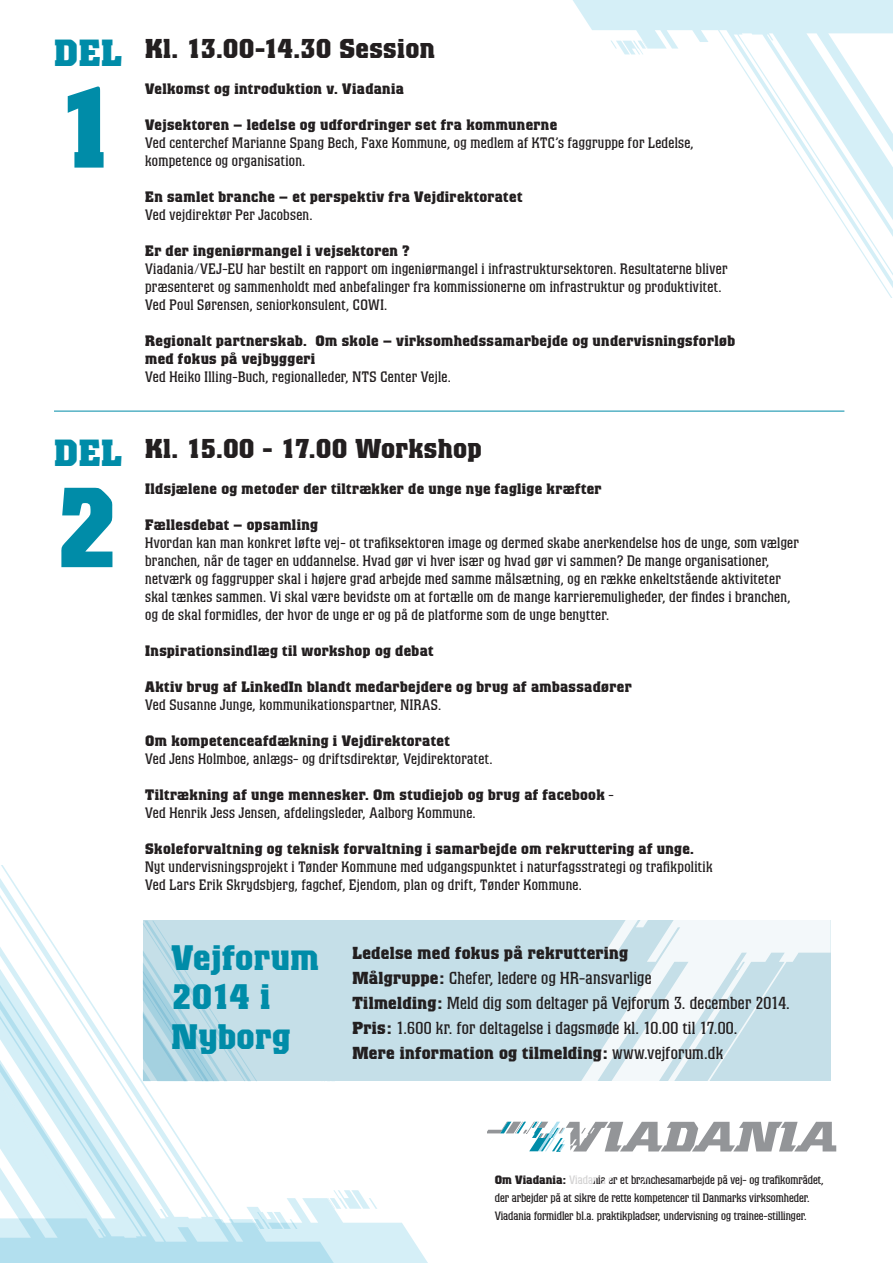
<style>
.page{position:relative;width:893px;height:1263px;background:#fff}
.page>*{position:absolute;margin:0;border:0;box-sizing:border-box;transform-origin:0 0}
.t1{font:700 112.35px "Colossalis";color:#008ca8}
.t2{font:700 37.5px "Colossalis";letter-spacing:.02em;color:#008ca8}
.t3{font:700 35.1px "Colossalis";letter-spacing:.01em;color:#008ca8}
.t4{font:700 27px "Colossalis";letter-spacing:.01em;color:#231f20}
.t5{font:17.25px "Colossalis";letter-spacing:.015em;color:#231f20}
.t6{font:700 17.25px "Colossalis";letter-spacing:.015em;color:#231f20}
.t7{font:15px/18px "Colossalis";letter-spacing:.025em;color:#231f20}
.t8{font:700 15px "Colossalis";letter-spacing:.025em;color:#231f20}
.t9{font:12px "Colossalis";color:#231f20}
.s1{font-weight:400}
.s2{font-weight:700}
</style>
<div class="page">
<hr style="left:54px;top:411px;width:790px;height:1px;background:#008ca8">
<svg style="left:0;top:865px;width:428px;height:398px"></svg>
<div style="left:143px;top:921px;width:688px;height:160px;background:#c5dfe8"></div>
<svg style="left:566px;top:920px;width:265px;height:232px"></svg>
<svg style="left:322px;top:1081px;width:13px;height:1px"></svg>
<svg style="left:143px;top:921px;width:114px;height:160px"></svg>
<svg style="left:573px;top:0;width:320px;height:298px"></svg>
<svg style="left:487px;top:1122px;width:349px;height:29px"></svg>
<p class="t2" style="left:54px;top:31px;width:70px">DEL</p>
<p class="t1" style="left:54px;top:63px;width:67px">1</p>
<p class="t2" style="left:54px;top:431px;width:70px">DEL</p>
<p class="t1" style="left:54px;top:463px;width:67px">2</p>
<p class="t4" style="left:145px;top:33px;width:291px">Kl. 13.00-14.30 Session</p>
<p class="t8" style="left:145px;top:80px;width:260px">Velkomst og introduktion v. Viadania</p>
<p class="t8" style="left:145px;top:116px;width:413px">Vejsektoren – ledelse og udfordringer set fra kommunerne</p>
<p class="t7" style="left:145px;top:134px;width:550px">Ved centerchef Marianne Spang Bech, Faxe Kommune, og medlem af KTC’s faggruppe for Ledelse, kompetence og organisation.</p>
<p class="t8" style="left:145px;top:188px;width:379px">En samlet branche – et perspektiv fra Vejdirektoratet</p>
<p class="t7" style="left:145px;top:206px;width:169px">Ved vejdirektør Per Jacobsen.</p>
<p class="t8" style="left:145px;top:242px;width:266px">Er der ingeniørmangel i vejsektoren ?</p>
<p class="t7" style="left:145px;top:260px;width:584px">Viadania/VEJ-EU har bestilt en rapport om ingeniørmangel i infrastruktursektoren. Resultaterne bliver</p>
<p class="t7" style="left:145px;top:278px;width:578px">præsenteret og sammenholdt med anbefalinger fra kommissionerne om infrastruktur og produktivitet.</p>
<p class="t7" style="left:145px;top:296px;width:244px">Ved Poul Sørensen, seniorkonsulent, COWI.</p>
<p class="t8" style="left:145px;top:332px;width:591px">Regionalt partnerskab. Om skole – virksomhedssamarbejde og undervisningsforløb</p>
<p class="t8" style="left:145px;top:350px;width:172px">med fokus på vejbyggeri</p>
<p class="t7" style="left:145px;top:368px;width:307px">Ved Heiko Illing-Buch, regionalleder, NTS Center Vejle.</p>
<p class="t4" style="left:145px;top:433px;width:338px">Kl. 15.00 - 17.00 Workshop</p>
<p class="t8" style="left:145px;top:480px;width:458px">Ildsjælene og metoder der tiltrækker de unge nye faglige kræfter</p>
<p class="t8" style="left:145px;top:516px;width:174px">Fællesdebat – opsamling</p>
<p class="t7" style="left:145px;top:534px;width:655px">Hvordan kan man konkret løfte vej- ot trafiksektoren image og dermed skabe anerkendelse hos de unge, som vælger branchen, når de tager en uddannelse. Hvad gør vi hver især og hvad gør vi sammen? De mange organisationer,</p>
<p class="t7" style="left:145px;top:570px;width:637px">netværk og faggrupper skal i højere grad arbejde med samme målsætning, og en række enkeltstående aktiviteter</p>
<p class="t7" style="left:145px;top:588px;width:647px">skal tænkes sammen. Vi skal være bevidste om at fortælle om de mange karrieremuligheder, der findes i branchen,</p>
<p class="t7" style="left:145px;top:606px;width:466px">og de skal formidles, der hvor de unge er og på de platforme som de unge benytter.</p>
<p class="t8" style="left:145px;top:642px;width:290px">Inspirationsindlæg til workshop og debat</p>
<p class="t8" style="left:145px;top:678px;width:488px">Aktiv brug af LinkedIn blandt medarbejdere og brug af ambassadører</p>
<p class="t7" style="left:145px;top:696px;width:298px">Ved Susanne Junge, kommunikationspartner, NIRAS.</p>
<p class="t8" style="left:145px;top:732px;width:306px">Om kompetenceafdækning i Vejdirektoratet</p>
<p class="t7" style="left:145px;top:750px;width:349px">Ved Jens Holmboe, anlægs- og driftsdirektør, Vejdirektoratet.</p>
<p class="t8" style="left:145px;top:786px;width:470px">Tiltrækning af unge mennesker. Om studiejob og brug af facebook <span class="s1">-</span></p>
<p class="t7" style="left:145px;top:804px;width:332px">Ved Henrik Jess Jensen, afdelingsleder, Aalborg Kommune.</p>
<p class="t8" style="left:145px;top:840px;width:550px">Skoleforvaltning og teknisk forvaltning i samarbejde om rekruttering af unge.</p>
<p class="t7" style="left:145px;top:858px;width:569px">Nyt undervisningsprojekt i Tønder Kommune med udgangspunktet i naturfagsstrategi og trafikpolitik</p>
<p class="t7" style="left:145px;top:876px;width:438px">Ved Lars Erik Skrydsbjerg, fagchef, Ejendom, plan og drift, Tønder Kommune.</p>
<p class="t3" style="left:172px;top:937px;width:149px">Vejforum</p>
<p class="t3" style="left:172px;top:977px;width:100px">2014 i</p>
<p class="t3" style="left:172px;top:1016px;width:120px">Nyborg</p>
<p class="t6" style="left:352px;top:943px;width:277px">Ledelse med fokus på rekruttering</p>
<p class="t5" style="left:352px;top:968px;width:301px"><span class="s2">Målgruppe:</span> Chefer, ledere og HR-ansvarlige</p>
<p class="t5" style="left:352px;top:993px;width:439px"><span class="s2">Tilmelding:</span> Meld dig som deltager på Vejforum 3. december 2014.</p>
<p class="t5" style="left:352px;top:1018px;width:387px"><span class="s2">Pris:</span> 1.600 kr. for deltagelse i dagsmøde kl. 10.00 til 17.00.</p>
<p class="t6" style="left:352px;top:1043px;width:372px">Mere information og tilmelding: <span class="s1">www.vejforum.dk</span></p>
<p class="t9" style="left:495px;top:1173px;width:330px"><span class="s2">Om Viadania:</span> Viadania er et branchesamarbejde på vej- og trafikområdet,</p>
<p class="t9" style="left:495px;top:1191px;width:316px">der arbejder på at sikre de rette kompetencer til Danmarks virksomheder.</p>
<p class="t9" style="left:495px;top:1209px;width:313px">Viadania formidler bl.a. praktikpladser, undervisning og trainee-stillinger.</p>
</div>
